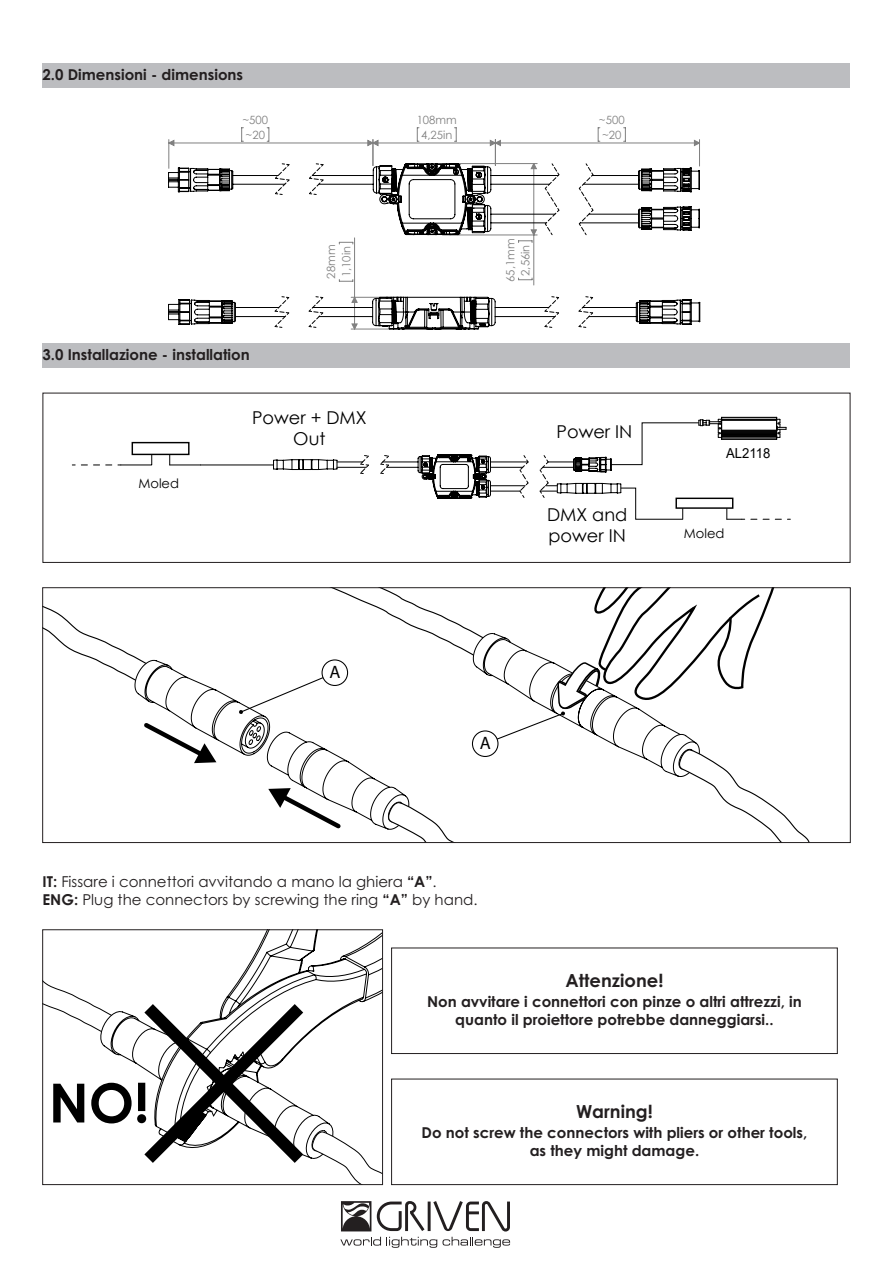
<style>
.page{position:relative;width:893px;height:1263px;background:#fff}
.page>*{position:absolute;margin:0;border:0;box-sizing:border-box;transform-origin:0 0}
.t1{font:700 54px "Century Gothic";color:#000}
.t2{font:700 18px "Century Gothic";color:#231f20}
.t3{font:18px "Myriad Pro";color:#000}
.t4{font:17.7px/21.3px "Century Gothic";color:#000;text-align:center}
.t5{font:700 15px/18px "Century Gothic";color:#231f20;text-align:center}
.t6{font:15px/18px "Century Gothic";color:#231f20}
.t7{font:13.8px "Arial";color:#000;scale:.95 1}
.t8{font:13.05px "Century Gothic";color:#000}
.t9{font:11.4px/15.3px "Century Gothic";color:#808080}
.s1{font-weight:700}
</style>
<div class="page">
<div style="left:43px;top:64px;width:807px;height:24px;background:#bcbdc0"></div>
<svg style="left:168px;top:127px;width:532px;height:117px"></svg>
<svg style="left:168px;top:244px;width:532px;height:86px"></svg>
<svg style="left:168px;top:150px;width:532px;height:86px"></svg>
<div style="left:43px;top:344px;width:807px;height:24px;background:#bcbdc0"></div>
<svg style="left:273px;top:417px;width:517px;height:103px"></svg>
<hr style="left:201px;top:465px;width:72px;height:1px;background:#000">
<svg style="left:72px;top:465px;width:40px;height:1px"></svg>
<hr style="left:170px;top:465px;width:31px;height:1px;background:#000">
<svg style="left:118px;top:454px;width:34px;height:12px"></svg>
<div style="left:132px;top:442px;width:58px;height:13px;border:1px solid #000"></div>
<div style="left:676px;top:498px;width:57px;height:10px;background:#fff"></div>
<div style="left:675px;top:498px;width:58px;height:11px;border:1px solid #000"></div>
<div style="left:43px;top:393px;width:807px;height:170px;border:1px solid #231f20"></div>
<svg style="left:45px;top:606px;width:96px;height:74px"></svg>
<svg style="left:134px;top:660px;width:105px;height:104px"></svg>
<svg style="left:239px;top:589px;width:570px;height:252px"></svg>
<div style="left:472px;top:731px;width:26px;height:25px;background:#fff;border-radius:50%"></div>
<div style="left:472px;top:730px;width:26px;height:27px;border:1px solid #000;border-radius:50%"></div>
<svg style="left:140px;top:719px;width:76px;height:44px"></svg>
<div style="left:43px;top:587px;width:807px;height:256px;border:1px solid #231f20"></div>
<svg style="left:45px;top:982px;width:55px;height:50px"></svg>
<svg style="left:100px;top:931px;width:281px;height:131px"></svg>
<svg style="left:132px;top:991px;width:249px;height:192px"></svg>
<div style="left:43px;top:929px;width:340px;height:256px;border:1px solid #231f20"></div>
<div style="left:391px;top:947px;width:447px;height:107px;border:1px solid #231f20"></div>
<div style="left:391px;top:1079px;width:447px;height:106px;border:1px solid #231f20"></div>
<svg style="left:341px;top:1201px;width:30px;height:30px"></svg>
<svg style="left:377px;top:1201px;width:133px;height:30px"></svg>
<svg style="left:340px;top:1237px;width:170px;height:11px"></svg>
<p class="t5" style="left:43px;top:66px;width:202px">2.0 Dimensioni - dimensions</p>
<p class="t9" style="left:242px;top:111px;width:27px">~500 ~20</p>
<p class="t9" style="left:599px;top:111px;width:27px">~500 ~20</p>
<p class="t9" style="left:417px;top:111px;width:42px;text-align:center">108mm<br>4,25in</p>
<p class="t5" style="left:43px;top:346px;width:209px">3.0 Installazione - installation</p>
<p class="t9" style="left:323px;top:279px;width:35px;rotate:-90deg">28mm<br>1,10in</p>
<p class="t8" style="left:138px;top:475px;width:42px">Moled</p>
<p class="t4" style="left:252px;top:406px;width:116px">Power + DMX<br>Out</p>
<p class="t3" style="left:330px;top:666px;width:13px">A</p>
<p class="t9" style="left:502px;top:282px;width:45px;text-align:center;rotate:-90deg">65,1mm<br>2,56in</p>
<p class="t4" style="left:557px;top:420px;width:77px">Power IN</p>
<p class="t4" style="left:547px;top:503px;width:82px;text-align:left">DMX and power IN</p>
<p class="t3" style="left:480px;top:737px;width:13px">A</p>
<p class="t6" style="left:43px;top:873px;width:437px"><span class="s1">IT:</span> Fissare i connettori avvitando a mano la ghiera <span class="s1">“A”</span>.<br><span class="s1">ENG:</span> Plug the connectors by screwing the ring <span class="s1">“A”</span> by hand.</p>
<p class="t7" style="left:726px;top:445px;width:48px">AL2118</p>
<p class="t8" style="left:684px;top:525px;width:42px">Moled</p>
<h1 class="t1" style="left:49px;top:1068px;width:102px">NO!</h1>
<p class="t2" style="left:565px;top:970px;width:99px">Attenzione!</p>
<p class="t5" style="left:427px;top:992px;width:376px">Non avvitare i connettori con pinze o altri attrezzi, in quanto il proiettore potrebbe danneggiarsi..</p>
<p class="t2" style="left:576px;top:1101px;width:78px">Warning!</p>
<p class="t5" style="left:422px;top:1123px;width:387px">Do not screw the connectors with pliers or other tools, as they might damage.</p>
</div>
